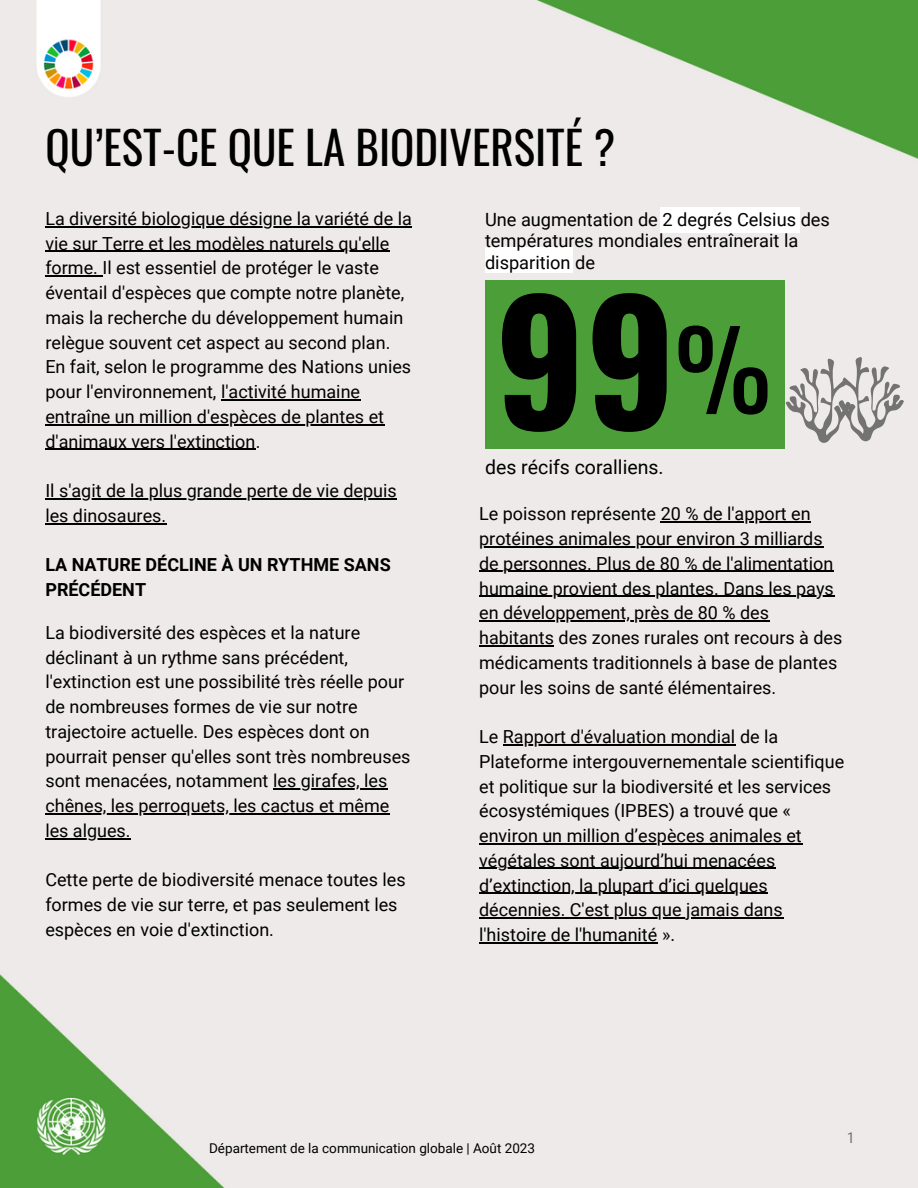
<style>
.page{position:relative;width:918px;height:1188px;background:#eeeae9}
.page>*{position:absolute;margin:0;border:0;box-sizing:border-box;transform-origin:0 0}
.t1{font:700 166.65px "Oswald";color:#000}
.t2{font:108.6px "Oswald";color:#000}
.t3{font:45px "Oswald";color:#000}
.t4{font:19.5px "Roboto";color:#000}
.t5{font:18.3px/21.3px "Roboto";color:#000}
.t6{font:18px/24.8px "Roboto";color:#000}
.t7{font:700 18px/24.8px "Roboto";color:#000}
.t8{font:15px "Roboto Condensed";color:#737373}
.t9{font:13.5px "Roboto";color:#000}
</style>
<div class="page">
<hr style="left:661px;top:521px;width:150px;height:2px;background:#000">
<hr style="left:479px;top:546px;width:344px;height:1px;background:#000">
<hr style="left:479px;top:571px;width:355px;height:1px;background:#000">
<hr style="left:479px;top:596px;width:355px;height:1px;background:#000">
<hr style="left:479px;top:620px;width:290px;height:2px;background:#000">
<hr style="left:479px;top:645px;width:75px;height:1px;background:#000">
<hr style="left:503px;top:744px;width:233px;height:1px;background:#000">
<hr style="left:479px;top:843px;width:323px;height:1px;background:#000">
<hr style="left:479px;top:868px;width:297px;height:1px;background:#000">
<hr style="left:479px;top:893px;width:289px;height:1px;background:#000">
<hr style="left:479px;top:917px;width:304px;height:2px;background:#000">
<hr style="left:479px;top:942px;width:179px;height:1px;background:#000">
<hr style="left:45px;top:226px;width:367px;height:1px;background:#000">
<hr style="left:45px;top:251px;width:345px;height:1px;background:#000">
<hr style="left:45px;top:275px;width:58px;height:2px;background:#000">
<hr style="left:221px;top:399px;width:139px;height:1px;background:#000">
<hr style="left:45px;top:424px;width:340px;height:1px;background:#000">
<hr style="left:45px;top:449px;width:211px;height:1px;background:#000">
<hr style="left:45px;top:498px;width:352px;height:1px;background:#000">
<hr style="left:45px;top:523px;width:121px;height:1px;background:#000">
<hr style="left:273px;top:788px;width:114px;height:2px;background:#000">
<hr style="left:45px;top:813px;width:345px;height:1px;background:#000">
<hr style="left:45px;top:838px;width:86px;height:1px;background:#000">
<div style="left:485px;top:281px;width:299px;height:168px;background:#4c9f38"></div>
<div style="left:660px;top:207px;width:140px;height:26px;background:#fff"></div>
<svg style="left:786px;top:357px;width:118px;height:86px;background:#ccc9c8"></svg>
<div style="left:485px;top:247px;width:88px;height:26px;background:#fff"></div>
<p class="t3" style="left:45px;top:113px;width:571px">QU’EST-CE QUE LA BIODIVERSITÉ ?</p>
<p class="t6" style="left:45px;top:206px;width:368px">La diversité biologique désigne la variété de la vie sur Terre et les modèles naturels qu'elle forme. Il est essentiel de protéger le vaste éventail d'espèces que compte notre planète, mais la recherche du développement humain relègue souvent cet aspect au second plan.<br>En fait, selon le programme des Nations unies pour l'environnement, l'activité humaine entraîne un million d'espèces de plantes et d'animaux vers l'extinction.</p>
<p class="t6" style="left:45px;top:479px;width:353px">Il s'agit de la plus grande perte de vie depuis les dinosaures.</p>
<p class="t7" style="left:45px;top:553px;width:347px">LA NATURE DÉCLINE À UN RYTHME SANS<br>PRÉCÉDENT</p>
<p class="t6" style="left:45px;top:620px;width:367px">La biodiversité des espèces et la nature déclinant à un rythme sans précédent, l'extinction est une possibilité très réelle pour de nombreuses formes de vie sur notre trajectoire actuelle. Des espèces dont on pourrait penser qu'elles sont très nombreuses sont menacées, notamment les girafes, les chênes, les perroquets, les cactus et même les algues.</p>
<p class="t6" style="left:45px;top:868px;width:362px">Cette perte de biodiversité menace toutes les formes de vie sur terre, et pas seulement les espèces en voie d'extinction.</p>
<p class="t5" style="left:485px;top:209px;width:346px">Une augmentation de 2 degrés Celsius des températures mondiales entraînerait la disparition de</p>
<p class="t1" style="left:495px;top:231px;width:182px">99</p>
<p class="t4" style="left:485px;top:456px;width:180px">des récifs coralliens.</p>
<p class="t2" style="left:675px;top:285px;width:98px">%</p>
<p class="t6" style="left:479px;top:502px;width:365px">Le poisson représente 20 % de l'apport en protéines animales pour environ 3 milliards de personnes. Plus de 80 % de l'alimentation humaine provient des plantes. Dans les pays en développement, près de 80 % des habitants des zones rurales ont recours à des médicaments traditionnels à base de plantes pour les soins de santé élémentaires.</p>
<p class="t6" style="left:479px;top:725px;width:367px">Le Rapport d'évaluation mondial de la Plateforme intergouvernementale scientifique et politique sur la biodiversité et les services écosystémiques (IPBES) a trouvé que « environ un million d’espèces animales et végétales sont aujourd’hui menacées d’extinction, la plupart d’ici quelques décennies. C'est plus que jamais dans l'histoire de l'humanité ».</p>
<p class="t9" style="left:209px;top:1140px;width:327px">Département de la communication globale | Août 2023</p>
<p class="t8" style="left:847px;top:1129px;width:9px">1</p>
</div>
